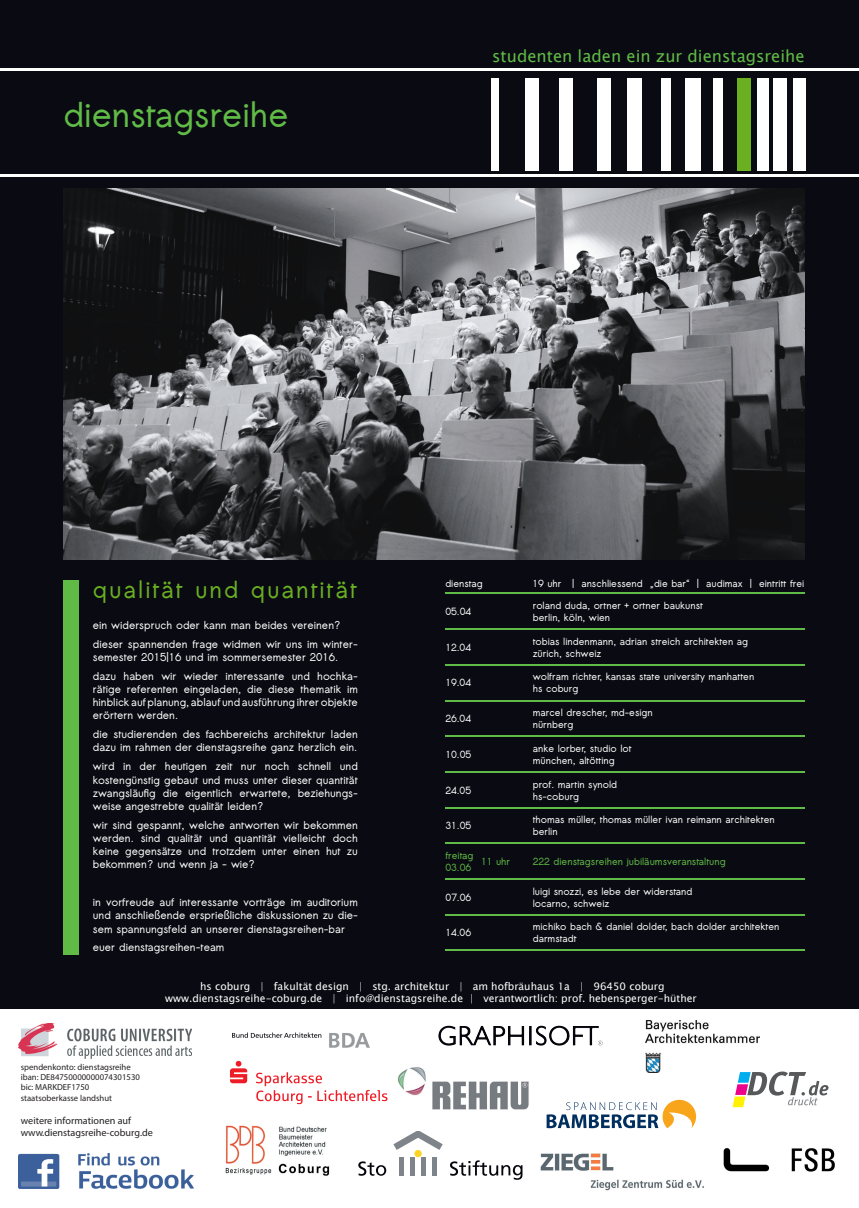
<style>
.page{position:relative;width:859px;height:1208px;background:#fff}
.page>*{position:absolute;margin:0;border:0;box-sizing:border-box;transform-origin:0 0}
.t1{font:700 35px "Sawasdee";color:#60bb47}
.t2{font:700 24px "Sawasdee";letter-spacing:.08em;color:#69af24}
.t3{font:16.6px "Lucida Sans Unicode";color:#60bb46}
.t4{font:700 11px/13.2px "Sawasdee";color:#fff;text-align:justify}
.t5{font:10.3px/12.4px "Lucida Sans Unicode";color:#fff;text-align:center}
.t6{font:10.2px/12.2px "Myriad Pro";color:#231f20}
.t7{font:700 10px/12px "Sawasdee";color:#fff}
.t8{font:700 10px "Sawasdee";color:#60bb46}
.t9{font:8.7px/10.5px "Myriad Pro";color:#231f20}
</style>
<div class="page">
<div style="left:0;top:0;width:859px;height:1008px;background:#0a0b12"></div>
<img style="left:18px;top:1023px;width:174px;height:36px">
<img style="left:18px;top:1153px;width:175px;height:35px">
<img style="left:232px;top:1032px;width:137px;height:16px">
<svg style="left:256px;top:1072px;width:131px;height:32px"></svg>
<svg style="left:230px;top:1060px;width:17px;height:23px"></svg>
<img style="left:225px;top:1125px;width:105px;height:51px">
<img style="left:398px;top:1067px;width:154px;height:62px">
<svg style="left:358px;top:1131px;width:164px;height:48px"></svg>
<img style="left:549px;top:1025px;width:21px;height:20px">
<img style="left:645px;top:1020px;width:114px;height:52px">
<img style="left:540px;top:1153px;width:164px;height:37px">
<svg style="left:547px;top:1099px;width:149px;height:29px"></svg>
<img style="left:723px;top:1148px;width:112px;height:24px">
<svg style="left:732px;top:1071px;width:96px;height:36px"></svg>
<img style="left:63px;top:189px;width:742px;height:371px">
<hr style="left:1px;top:175px;width:858px;height:2px;background:#fff">
<hr style="left:1px;top:69px;width:858px;height:2px;background:#fff">
<div style="left:491px;top:79px;width:8px;height:92px;background:#fff"></div>
<div style="left:525px;top:79px;width:14px;height:92px;background:#fff"></div>
<div style="left:559px;top:79px;width:14px;height:92px;background:#fff"></div>
<div style="left:597px;top:79px;width:14px;height:92px;background:#fff"></div>
<div style="left:627px;top:79px;width:14px;height:92px;background:#fff"></div>
<div style="left:661px;top:79px;width:10px;height:92px;background:#fff"></div>
<div style="left:685px;top:79px;width:16px;height:92px;background:#fff"></div>
<div style="left:713px;top:79px;width:10px;height:92px;background:#fff"></div>
<div style="left:737px;top:79px;width:14px;height:92px;background:#6bb021"></div>
<div style="left:757px;top:79px;width:12px;height:92px;background:#fff"></div>
<div style="left:773px;top:79px;width:14px;height:92px;background:#fff"></div>
<div style="left:793px;top:79px;width:12px;height:92px;background:#fff"></div>
<div style="left:63px;top:580px;width:16px;height:374px;background:#60bb46"></div>
<hr style="left:445px;top:592px;width:360px;height:2px;background:#60bb46">
<hr style="left:445px;top:628px;width:360px;height:2px;background:#60bb46">
<hr style="left:445px;top:664px;width:360px;height:1px;background:#60bb46">
<hr style="left:445px;top:699px;width:360px;height:2px;background:#60bb46">
<hr style="left:445px;top:735px;width:360px;height:2px;background:#60bb46">
<hr style="left:445px;top:771px;width:360px;height:2px;background:#60bb46">
<hr style="left:445px;top:807px;width:360px;height:1px;background:#60bb46">
<hr style="left:445px;top:842px;width:360px;height:2px;background:#60bb46">
<hr style="left:445px;top:878px;width:360px;height:2px;background:#60bb46">
<hr style="left:445px;top:914px;width:360px;height:1px;background:#60bb46">
<hr style="left:445px;top:949px;width:360px;height:2px;background:#60bb46">
<p class="t1" style="left:63px;top:89px;width:227px">dienstagsreihe</p>
<h3 class="t3" style="left:492px;top:43px;width:314px">studenten laden ein zur dienstagsreihe</h3>
<p class="t2" style="left:93px;top:571px;width:266px">qualität und quantität</p>
<p class="t4" style="left:93px;top:618px;width:249px">ein widerspruch oder kann man beides vereinen?</p>
<p class="t4" style="left:93px;top:637px;width:267px">dieser spannenden frage widmen wir uns im winter&shy;semester 2015|16 und im sommersemester 2016.</p>
<p class="t4" style="left:93px;top:669px;width:267px">dazu haben wir wieder interessante und hochka&shy;rätige referenten eingeladen, die diese thematik im hinblick auf planung, ablauf und ausführung ihrer objekte erörtern werden.</p>
<p class="t4" style="left:93px;top:728px;width:267px">die studierenden des fachbereichs architektur laden dazu im rahmen der dienstagsreihe ganz herzlich ein.</p>
<p class="t4" style="left:93px;top:760px;width:267px">wird in der heutigen zeit nur noch schnell und kostengünstig gebaut und muss unter dieser quantität zwangsläufig die eigentlich erwartete, beziehungs&shy;weise angestrebte qualität leiden?</p>
<p class="t4" style="left:93px;top:818px;width:267px">wir sind gespannt, welche antworten wir bekommen werden. sind qualität und quantität vielleicht doch keine gegensätze und trotzdem unter einen hut zu bekommen? und wenn ja - wie?</p>
<p class="t4" style="left:93px;top:896px;width:267px">in vorfreude auf interessante vorträge im auditorium und anschließende ersprießliche diskussionen zu die&shy;sem spannungsfeld an unserer dienstagsreihen-bar</p>
<p class="t4" style="left:93px;top:941px;width:133px">euer dienstagsreihen-team</p>
<p class="t7" style="left:445px;top:578px;width:39px">dienstag</p>
<p class="t7" style="left:532px;top:578px;width:273px">19 uhr | anschliessend „die bar“ | audimax | eintritt frei</p>
<p class="t7" style="left:445px;top:605px;width:27px">05.04</p>
<p class="t7" style="left:445px;top:641px;width:27px">12.04</p>
<p class="t7" style="left:445px;top:677px;width:27px">19.04</p>
<p class="t7" style="left:445px;top:713px;width:27px">26.04</p>
<p class="t7" style="left:445px;top:748px;width:27px">10.05</p>
<p class="t7" style="left:445px;top:784px;width:27px">24.05</p>
<p class="t7" style="left:445px;top:820px;width:27px">31.05</p>
<p class="t8" style="left:445px;top:848px;width:30px">freitag</p>
<p class="t8" style="left:445px;top:860px;width:27px">03.06</p>
<p class="t7" style="left:445px;top:891px;width:27px">07.06</p>
<p class="t8" style="left:481px;top:854px;width:31px">11 uhr</p>
<p class="t7" style="left:533px;top:599px;width:172px">roland duda, ortner + ortner baukunst berlin, köln, wien</p>
<p class="t7" style="left:533px;top:635px;width:217px">tobias lindenmann, adrian streich architekten ag zürich, schweiz</p>
<p class="t7" style="left:533px;top:671px;width:223px">wolfram richter, kansas state university manhatten</p>
<p class="t7" style="left:533px;top:683px;width:47px">hs coburg</p>
<p class="t7" style="left:533px;top:707px;width:121px">marcel drescher, md-esign nürnberg</p>
<p class="t7" style="left:533px;top:742px;width:100px">anke lorber, studio lot münchen, altötting</p>
<p class="t7" style="left:533px;top:778px;width:86px">prof. martin synold hs-coburg</p>
<p class="t7" style="left:533px;top:814px;width:244px">thomas müller, thomas müller ivan reimann architekten berlin</p>
<p class="t8" style="left:533px;top:854px;width:194px">222 dienstagsreihen jubiläumsveranstaltung</p>
<p class="t7" style="left:533px;top:885px;width:161px">luigi snozzi, es lebe der widerstand locarno, schweiz</p>
<p class="t7" style="left:445px;top:927px;width:27px">14.06</p>
<p class="t7" style="left:533px;top:921px;width:248px">michiko bach &amp; daniel dolder, bach dolder architekten darmstadt</p>
<p class="t5" style="left:165px;top:980px;width:533px">hs coburg | fakultät design | stg. architektur | am hofbräuhaus 1a | 96450 coburg www.dienstagsreihe-coburg.de | info@dienstagsreihe.de | verantwortlich: prof. hebensperger-hüther</p>
<p class="t9" style="left:21px;top:1061px;width:121px">spendenkonto: dienstagsreihe iban: DE84750000000074301530 bic: MARKDEF1750 staatsoberkasse landshut</p>
<p class="t6" style="left:21px;top:1113px;width:134px">weitere informationen auf www.dienstagsreihe-coburg.de</p>
</div>
